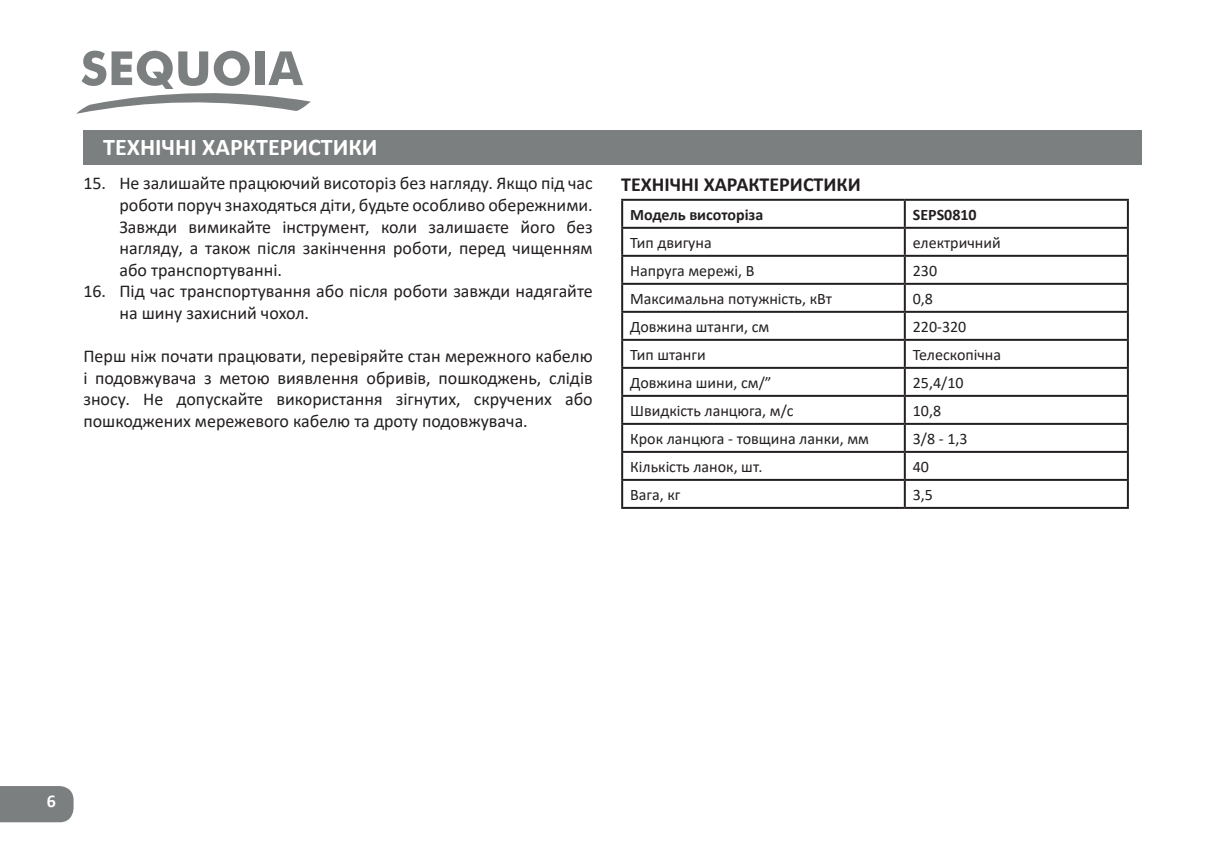
<style>
.page{position:relative;width:1214px;height:862px;background:#fff}
.page>*{position:absolute;margin:0;border:0;box-sizing:border-box;transform-origin:0 0}
.Заголовок_слева{font:700 24px "Calibri";color:#fff}
.Подзаголовок{font:700 20px "Calibri";color:#231f20}
.t1{font:18px/21.6px "Calibri";color:#231f20;text-align:justify}
.t2{font:700 18px "Calibri";color:#fff}
.t3{font:16px "Calibri";color:#231f20}
.t4{font:700 16px "Calibri";color:#231f20}
</style>
<div class="page">
<div style="left:0;top:786px;width:74px;height:36px;background:#7c7f7f"></div>
<div style="left:83px;top:131px;width:1058px;height:34px;background:#7c7f7f"></div>
<svg style="left:76px;top:51px;width:235px;height:63px"></svg>
<div style="left:256px;top:51px;width:9px;height:34px;background:#7c7f7f"></div>
<hr style="left:621px;top:199px;width:283px;height:2px;background:#231f20">
<hr style="left:621px;top:201px;width:2px;height:26px;background:#231f20">
<hr style="left:904px;top:199px;width:224px;height:2px;background:#231f20">
<hr style="left:903px;top:201px;width:2px;height:26px;background:#231f20">
<hr style="left:1126px;top:201px;width:2px;height:26px;background:#231f20">
<hr style="left:621px;top:227px;width:283px;height:2px;background:#231f20">
<hr style="left:621px;top:229px;width:2px;height:26px;background:#231f20">
<hr style="left:904px;top:227px;width:224px;height:2px;background:#231f20">
<hr style="left:903px;top:229px;width:2px;height:26px;background:#231f20">
<hr style="left:1126px;top:229px;width:2px;height:26px;background:#231f20">
<hr style="left:621px;top:255px;width:283px;height:2px;background:#231f20">
<hr style="left:621px;top:257px;width:2px;height:26px;background:#231f20">
<hr style="left:904px;top:255px;width:224px;height:2px;background:#231f20">
<hr style="left:903px;top:257px;width:2px;height:26px;background:#231f20">
<hr style="left:1126px;top:257px;width:2px;height:26px;background:#231f20">
<hr style="left:621px;top:283px;width:283px;height:2px;background:#231f20">
<hr style="left:621px;top:285px;width:2px;height:26px;background:#231f20">
<hr style="left:904px;top:283px;width:224px;height:2px;background:#231f20">
<hr style="left:903px;top:285px;width:2px;height:26px;background:#231f20">
<hr style="left:1126px;top:285px;width:2px;height:26px;background:#231f20">
<hr style="left:621px;top:311px;width:283px;height:2px;background:#231f20">
<hr style="left:621px;top:313px;width:2px;height:26px;background:#231f20">
<hr style="left:904px;top:311px;width:224px;height:2px;background:#231f20">
<hr style="left:903px;top:313px;width:2px;height:26px;background:#231f20">
<hr style="left:1126px;top:313px;width:2px;height:26px;background:#231f20">
<hr style="left:621px;top:339px;width:283px;height:2px;background:#231f20">
<hr style="left:621px;top:341px;width:2px;height:26px;background:#231f20">
<hr style="left:904px;top:339px;width:224px;height:2px;background:#231f20">
<hr style="left:903px;top:341px;width:2px;height:26px;background:#231f20">
<hr style="left:1126px;top:341px;width:2px;height:26px;background:#231f20">
<hr style="left:621px;top:367px;width:283px;height:2px;background:#231f20">
<hr style="left:621px;top:369px;width:2px;height:26px;background:#231f20">
<hr style="left:904px;top:367px;width:224px;height:2px;background:#231f20">
<hr style="left:903px;top:369px;width:2px;height:26px;background:#231f20">
<hr style="left:1126px;top:369px;width:2px;height:26px;background:#231f20">
<hr style="left:621px;top:395px;width:283px;height:2px;background:#231f20">
<hr style="left:621px;top:397px;width:2px;height:26px;background:#231f20">
<hr style="left:904px;top:395px;width:224px;height:2px;background:#231f20">
<hr style="left:903px;top:397px;width:2px;height:26px;background:#231f20">
<hr style="left:1126px;top:397px;width:2px;height:26px;background:#231f20">
<hr style="left:621px;top:423px;width:283px;height:2px;background:#231f20">
<hr style="left:621px;top:425px;width:2px;height:26px;background:#231f20">
<hr style="left:904px;top:423px;width:224px;height:2px;background:#231f20">
<hr style="left:903px;top:425px;width:2px;height:26px;background:#231f20">
<hr style="left:1126px;top:425px;width:2px;height:26px;background:#231f20">
<hr style="left:621px;top:451px;width:283px;height:2px;background:#231f20">
<hr style="left:621px;top:453px;width:2px;height:26px;background:#231f20">
<hr style="left:904px;top:451px;width:224px;height:2px;background:#231f20">
<hr style="left:903px;top:453px;width:2px;height:26px;background:#231f20">
<hr style="left:1126px;top:453px;width:2px;height:26px;background:#231f20">
<hr style="left:621px;top:479px;width:283px;height:2px;background:#231f20">
<hr style="left:621px;top:481px;width:2px;height:26px;background:#231f20">
<hr style="left:904px;top:479px;width:224px;height:2px;background:#231f20">
<hr style="left:903px;top:481px;width:2px;height:26px;background:#231f20">
<hr style="left:1126px;top:481px;width:2px;height:26px;background:#231f20">
<hr style="left:621px;top:507px;width:283px;height:2px;background:#231f20">
<hr style="left:904px;top:507px;width:224px;height:2px;background:#231f20">
<p class="Заголовок_слева" style="left:103px;top:130px;width:276px">ТЕХНІЧНІ ХАРКТЕРИСТИКИ</p>
<p class="t1" style="left:119px;top:172px;width:475px;text-indent:-36px">15. Не залишайте працюючий висоторіз без нагляду. Якщо під час роботи поруч знаходяться діти, будьте особливо обережними.<br>Завжди вимикайте інструмент, коли залишаєте його без нагляду, а також після закінчення роботи, перед чищенням або транспортуванні.</p>
<p class="t1" style="left:119px;top:280px;width:475px;text-indent:-36px">16. Під час транспортування або після роботи завжди надягайте на шину захисний чохол.</p>
<p class="t1" style="left:83px;top:345px;width:511px">Перш ніж почати працювати, перевіряйте стан мережного кабелю і подовжувача з метою виявлення обривів, пошкоджень, слідів зносу. Не допускайте використання зігнутих, скручених або пошкоджених мережевого кабелю та дроту подовжувача.</p>
<p class="Подзаголовок" style="left:621px;top:170px;width:241px">ТЕХНІЧНІ ХАРАКТЕРИСТИКИ</p>
<p class="t4" style="left:630px;top:203px;width:135px">Модель висоторіза</p>
<p class="t4" style="left:912px;top:203px;width:65px">SEPS0810</p>
<p class="t3" style="left:630px;top:231px;width:83px">Тип двигуна</p>
<p class="t3" style="left:912px;top:231px;width:89px">електричний</p>
<p class="t3" style="left:630px;top:259px;width:126px">Напруга мережі, В</p>
<p class="t3" style="left:912px;top:259px;width:26px">230</p>
<p class="t3" style="left:630px;top:287px;width:203px">Максимальна потужність, кВт</p>
<p class="t3" style="left:912px;top:287px;width:22px">0,8</p>
<p class="t3" style="left:630px;top:315px;width:141px">Довжина штанги, см</p>
<p class="t3" style="left:912px;top:315px;width:55px">220-320</p>
<p class="t3" style="left:630px;top:343px;width:77px">Тип штанги</p>
<p class="t3" style="left:912px;top:343px;width:90px">Телескопічна</p>
<p class="t3" style="left:630px;top:371px;width:143px">Довжина шини, см/”</p>
<p class="t3" style="left:912px;top:371px;width:52px">25,4/10</p>
<p class="t3" style="left:630px;top:399px;width:165px">Швидкість ланцюга, м/с</p>
<p class="t3" style="left:912px;top:399px;width:30px">10,8</p>
<p class="t3" style="left:630px;top:427px;width:240px">Крок ланцюга - товщина ланки, мм</p>
<p class="t3" style="left:912px;top:427px;width:56px">3/8 - 1,3</p>
<p class="t3" style="left:630px;top:455px;width:134px">Кiлькiсть ланок, шт.</p>
<p class="t3" style="left:912px;top:455px;width:18px">40</p>
<p class="t3" style="left:630px;top:483px;width:52px">Вага, кг</p>
<p class="t3" style="left:912px;top:483px;width:22px">3,5</p>
<p class="t2" style="left:47px;top:788px;width:11px">6</p>
</div>
